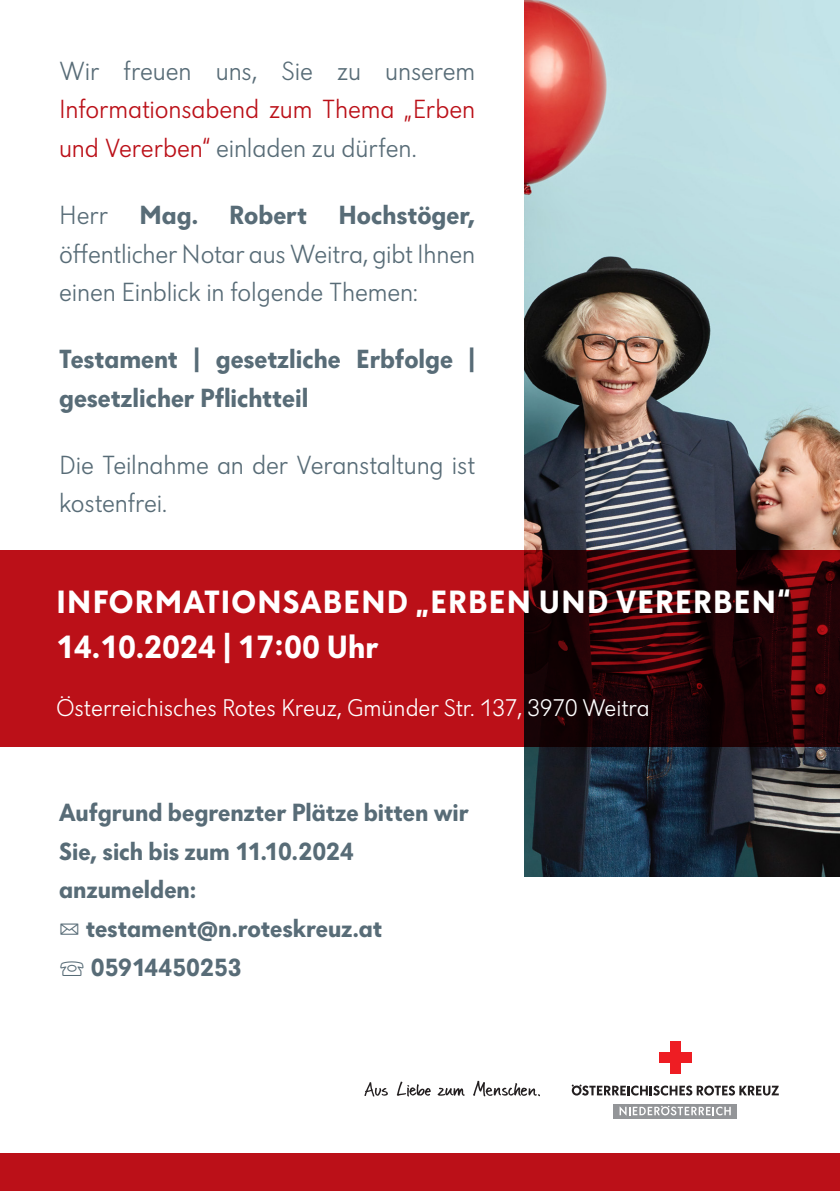
<style>
.page{position:relative;width:840px;height:1191px;background:#fff}
.page>*{position:absolute;margin:0;border:0;box-sizing:border-box;transform-origin:0 0}
.t1{font:700 33.4px/45.2px "Dunant";letter-spacing:.035em;color:#fff}
.t2{font:300 27.2px/38.6px "Dunant";letter-spacing:-.005em;color:#586c77;text-align:justify}
.t3{font:300 27.2px/38.6px "Dunant";letter-spacing:-.005em;color:#bb1018}
.t4{font:700 27.2px/38.6px "Dunant";color:#586c77}
.t5{font:700 25.8px/38.6px "Dunant";color:#586c77}
.t6{font:300 25px "Dunant";color:#fff}
.s1{color:#586c77}
.s2{font-weight:700}
.s3{font-family:"Dunant Signs";font-weight:400}
</style>
<div class="page">
<img style="left:524px;top:0;width:315px;height:877px">
<div style="left:0;top:1153px;width:839px;height:38px;background:#bb1018"></div>
<div style="left:669px;top:1041px;width:11px;height:32px;background:#ee1d23"></div>
<div style="left:658px;top:1052px;width:33px;height:11px;background:#ee1d23"></div>
<svg style="left:571px;top:1084px;width:207px;height:11px"></svg>
<img style="left:364px;top:1080px;width:176px;height:17px">
<div style="left:613px;top:1103px;width:123px;height:15px;background:#939598"></div>
<svg style="left:619px;top:1105px;width:111px;height:10px"></svg>
<svg style="left:0;top:550px;width:839px;height:196px;background:#840b11"></svg>
<p class="t2" style="left:59px;top:52px;width:417px">Wir freuen uns, Sie zu unserem</p>
<p class="t3" style="left:59px;top:90px;width:417px">Informationsabend zum Thema „Erben und Vererben“ <span class="s1">einladen zu dürfen.</span></p>
<p class="t2" style="left:59px;top:196px;width:417px">Herr <span class="s2">Mag. Robert Hochstöger, </span>öffentlicher Notar aus Weitra, gibt Ihnen einen Einblick in folgende Themen:</p>
<p class="t4" style="left:59px;top:339px;width:417px">Testament | gesetzliche Erbfolge | gesetzlicher Pflichtteil</p>
<p class="t2" style="left:59px;top:445px;width:417px">Die Teilnahme an der Veranstaltung ist kostenfrei.</p>
<p class="t1" style="left:56px;top:579px;width:735px">INFORMATIONSABEND „ERBEN UND VERERBEN“<br>14.10.2024 | 17:00 Uhr</p>
<p class="t6" style="left:56px;top:694px;width:594px">Österreichisches Rotes Kreuz, Gmünder Str. 137, 3970 Weitra</p>
<p class="t5" style="left:59px;top:793px;width:411px">Aufgrund begrenzter Plätze bitten wir<br>Sie, sich bis zum 11.10.2024 anzumelden:<br><span class="s3">r</span> testament@n.roteskreuz.at<br><span class="s3">u</span> 05914450253</p>
</div>
